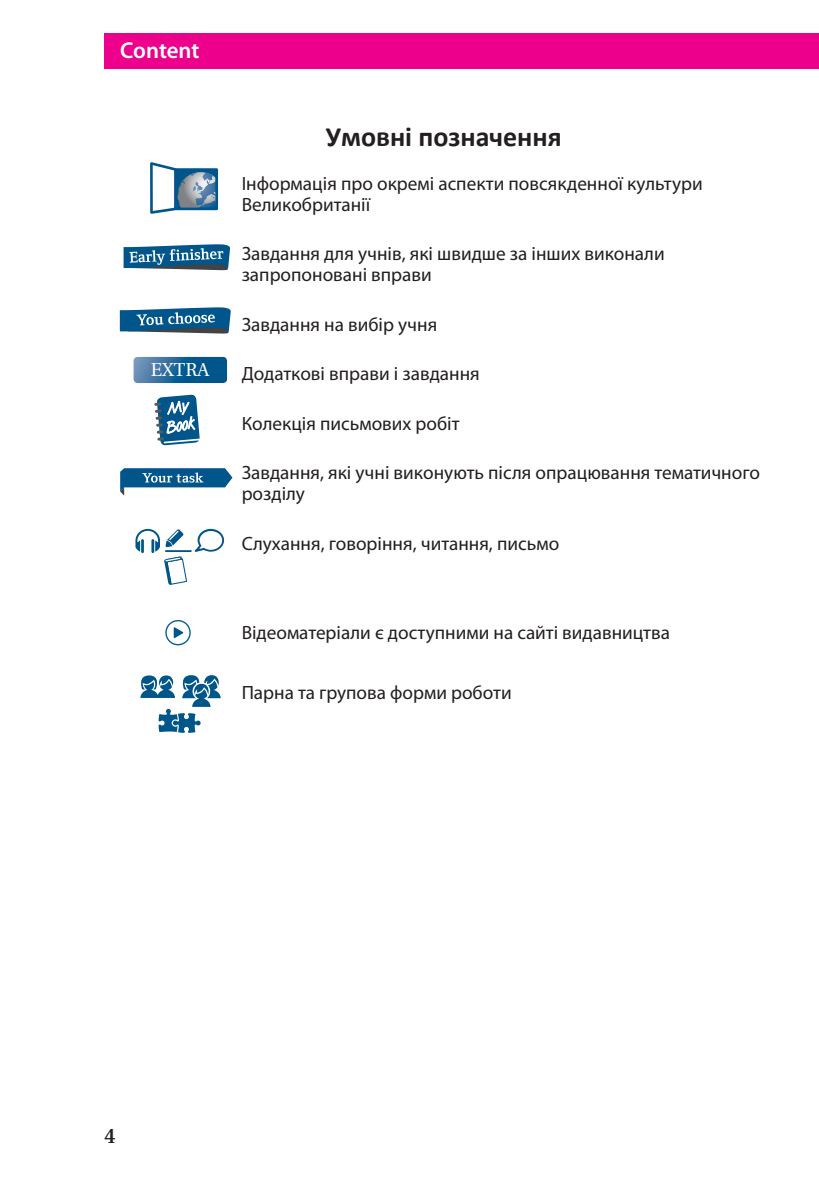
<style>
.page{position:relative;width:819px;height:1192px;background:#fff}
.page>*{position:absolute;margin:0;border:0;box-sizing:border-box;transform-origin:0 0}
.t1{font:700 28px "Calibri";color:#231f20}
.t2{font:600 22.93px "Myriad Pro";letter-spacing:-.005em;color:#fff}
.t3{font:600 21px "Utopia";color:#231f20}
.t4{font:19.25px/21px "Myriad Pro";color:#231f20}
.t5{font:18.72px "Utopia";color:#fff}
</style>
<div class="page">
<div style="left:175px;top:168px;width:43px;height:42px;border:3px solid #00558b"></div>
<svg style="left:150px;top:162px;width:67px;height:52px"></svg>
<svg style="left:154px;top:394px;width:46px;height:51px"></svg>
<svg style="left:134px;top:357px;width:93px;height:26px;background:#226799"></svg>
<svg style="left:140px;top:675px;width:81px;height:58px"></svg>
<svg style="left:120px;top:307px;width:111px;height:26px;background:#3a759a"></svg>
<svg style="left:120px;top:468px;width:112px;height:27px"></svg>
<svg style="left:124px;top:244px;width:106px;height:26px;background:#457c9f"></svg>
<svg style="left:165px;top:620px;width:26px;height:25px"></svg>
<svg style="left:135px;top:529px;width:89px;height:56px"></svg>
<div style="left:104px;top:33px;width:715px;height:35px;background:#ec008c"></div>
<p class="t2" style="left:120px;top:41px;width:81px">Content</p>
<p class="t5" style="left:151px;top:362px;width:60px">EXTRA</p>
<h1 class="t1" style="left:326px;top:125px;width:237px">Умовні позначення</h1>
<p class="t4" style="left:242px;top:174px;width:462px">Інформація про окремі аспекти повсякденної культури<br>Великобританії</p>
<p class="t4" style="left:242px;top:245px;width:424px">Завдання для учнів, які швидше за інших виконали запропоновані вправи</p>
<p class="t4" style="left:242px;top:315px;width:197px">Завдання на вибір учня</p>
<p class="t4" style="left:242px;top:365px;width:239px">Додаткові вправи і завдання</p>
<p class="t4" style="left:242px;top:414px;width:219px">Колекція письмових робіт</p>
<p class="t4" style="left:242px;top:464px;width:520px">Завдання, які учні виконують після опрацювання тематичного розділу</p>
<p class="t4" style="left:242px;top:534px;width:319px">Слухання, говоріння, читання, письмо</p>
<p class="t4" style="left:242px;top:624px;width:430px">Відеоматеріали є доступними на сайті видавництва</p>
<p class="t4" style="left:242px;top:683px;width:271px">Парна та групова ф орми роботи</p>
<p class="t3" style="left:104px;top:1127px;width:13px">4</p>
</div>
